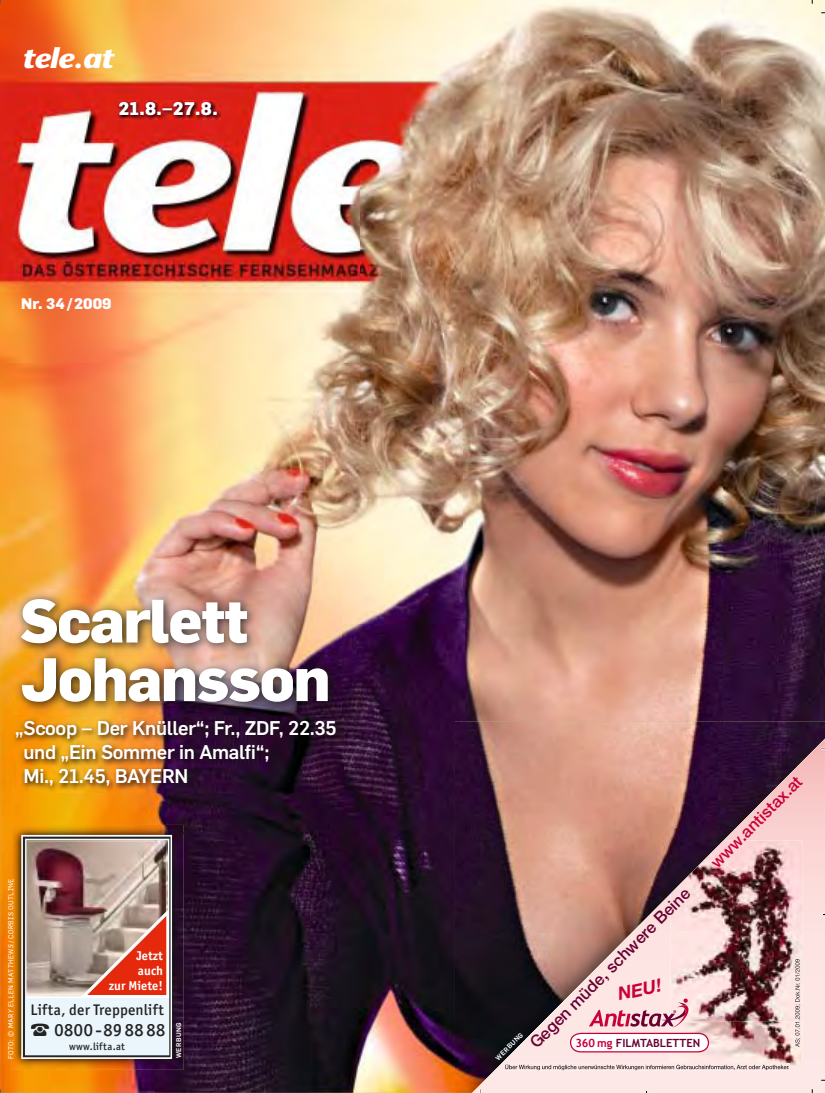
<style>
.page{position:relative;width:825px;height:1093px;background:#fff}
.page>*{position:absolute;margin:0;border:0;box-sizing:border-box;transform-origin:0 0}
.t1{font:800 60px/58.5px "Flama";letter-spacing:-.025em;color:#fff}
.t2{font:italic 700 28.35px "Stone Sans";letter-spacing:-.03em;color:#fff;scale:1.11 1}
.t3{font:500 19.5px/24px "Flama";letter-spacing:-.015em;color:#fff}
.t4{font:500 18px "Officina San ITC";letter-spacing:.04em;color:#242324}
.t5{font:800 18px "Flama";color:#fff}
.t6{font:italic 700 18px "Helvetica Neue LT Std";color:#ca003b}
.t7{font:500 16.5px "Helvetica Neue LT Std";color:#6a0031}
.t8{font:500 16.5px "Helvetica Neue LT Std";color:#ca003b}
.t9{font:500 15.3px "Officina San ITC";letter-spacing:.015em;color:#242324}
.t10{font:800 15px "Flama";color:#fff}
.t11{font:700 12.75px/15px "Officina San ITC";letter-spacing:.005em;color:#fff;text-align:right}
.t12{font:700 11.25px "Trebuchet MS";color:#6a0031}
.t13{font:500 10.5px "Officina San ITC";letter-spacing:.025em;color:#242324}
.t14{font:6.75px "Flama Basic";letter-spacing:.05em;color:#fff}
.t15{font:500 6.75px "Flama";letter-spacing:.06em;color:#fff}
.s1{font-family:"Communications P01";font-weight:400;font-size:22.5px}
.s2{color:#ca003b}
</style>
<div class="page">
<img style="left:0;top:0;width:722px;height:364px">
<img style="left:722px;top:0;width:103px;height:721px">
<img style="left:0;top:364px;width:464px;height:260px">
<img style="left:464px;top:364px;width:258px;height:357px">
<img style="left:0;top:624px;width:51px;height:469px">
<img style="left:310px;top:624px;width:154px;height:469px">
<img style="left:51px;top:714px;width:259px;height:4px">
<img style="left:51px;top:792px;width:259px;height:40px">
<img style="left:155px;top:832px;width:155px;height:261px">
<img style="left:51px;top:1070px;width:104px;height:23px">
<img style="left:8px;top:879px;width:3px;height:179px">
<img style="left:117px;top:101px;width:103px;height:19px">
<img style="left:14px;top:590px;width:327px;height:124px">
<img style="left:12px;top:718px;width:332px;height:74px">
<img style="left:455px;top:721px;width:264px;height:212px">
<img style="left:719px;top:721px;width:106px;height:17px">
<img style="left:455px;top:933px;width:17px;height:107px">
<img style="left:455px;top:1040px;width:17px;height:53px">
<img style="left:472px;top:738px;width:353px;height:355px">
<svg style="left:638px;top:1091px;width:17px;height:2px"></svg>
<svg style="left:823px;top:906px;width:2px;height:17px"></svg>
<img style="left:11px;top:825px;width:172px;height:245px">
<img style="left:11px;top:944px;width:3px;height:114px">
<svg style="left:21px;top:835px;width:151px;height:224px;background:#bea19b"></svg>
<p class="t2" style="left:22px;top:47px;width:84px">tele.at</p>
<p class="t5" style="left:118px;top:102px;width:101px">21.8.–27.8.</p>
<p class="t10" style="left:21px;top:298px;width:92px">Nr. 34 /2009</p>
<p class="t1" style="left:20px;top:598px;width:312px">Scarlett<br>Johansson</p>
<p class="t3" style="left:24px;top:718px;width:315px;text-indent:-9px">„ Scoop – Der Knüller“; Fr., ZDF, 22.35 und „Ein Sommer in Amalfi“;<br>Mi., 21.45, BAYERN</p>
<p class="t14" style="left:8px;top:1059px;width:182px;rotate:-90deg">FOTO: © MARY ELLEN MATTHEWS / CORBIS OUTLINE</p>
<p class="t11" style="left:109px;top:947px;width:56px">Jetzt auch<br>zur Miete!</p>
<p class="t9" style="left:30px;top:1000px;width:135px">Lifta, der Treppenlift</p>
<p class="t4" style="left:29px;top:1019px;width:138px"><span class="s1">%</span>0800-898888</p>
<p class="t13" style="left:69px;top:1040px;width:57px">www.lifta.at</p>
<p class="t15" style="left:176px;top:1058px;width:37px;rotate:-90deg">WERBUNG</p>
<p class="t7" style="left:528px;top:1041px;width:220px;rotate:-45deg">Gegen müde, schwere Beine</p>
<p class="t6" style="left:616px;top:984px;width:46px;rotate:-12deg">NEU!</p>
<p class="t15" style="left:495px;top:1057px;width:37px;rotate:-45deg">WERBUNG</p>
<p class="t12" style="left:575px;top:1036px;width:126px"><span class="s2">360 mg</span> FILMTABLETTEN</p>
<p class="t8" style="left:709px;top:860px;width:123px;rotate:-45deg">www.antistax.at</p>
</div>
